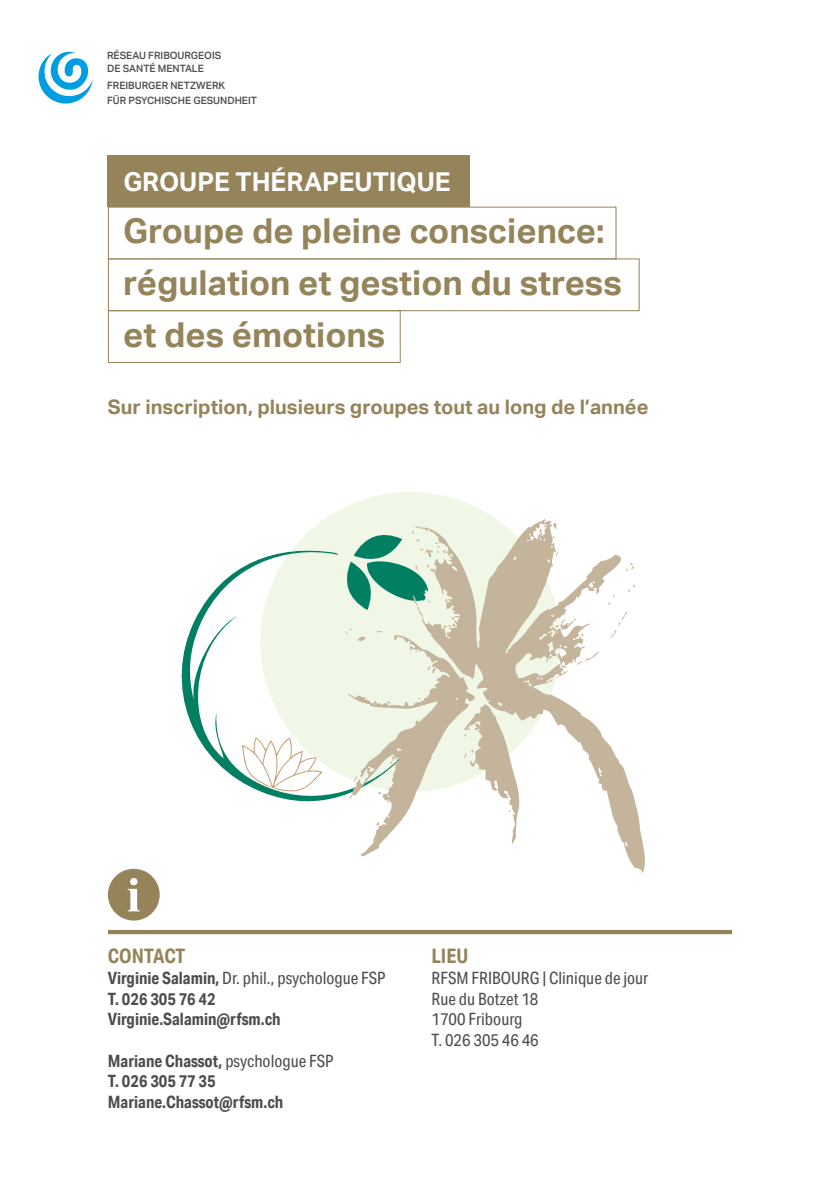
<style>
.page{position:relative;width:840px;height:1191px;background:#fff}
.page>*{position:absolute;margin:0;border:0;box-sizing:border-box;transform-origin:0 0}
.titre_2_barre_vide{font:700 34.2px/51.8px "Aktiv Grotesk";color:#95835a}
.Titre_1_barre_pleine{font:700 26px "Aktiv Grotesk";color:#fff}
.intro_flyers__sous-t{font:700 20px "Aktiv Grotesk";color:#95835a}
.titre_texte_infos_so{font:700 20px "Aktiv Grotesk Cd";color:#95835a}
.texte_infos_sous_bar{font:17px "Aktiv Grotesk Cd";color:#4b4c4d}
.texte_infos_sous_bar-2{font:700 17px "Aktiv Grotesk Cd";color:#4b4c4d}
.t1{font:500 10.2px "Aktiv Grotesk";color:#4b4c4d}
.s1{font-weight:700}
.s2{font-weight:400}
</style>
<div class="page">
<div style="left:108px;top:258px;width:531px;height:53px;border:1px solid #95835a"></div>
<div style="left:108px;top:310px;width:292px;height:53px;border:1px solid #95835a"></div>
<div style="left:108px;top:155px;width:362px;height:52px;background:#95835a"></div>
<hr style="left:108px;top:930px;width:623px;height:4px;background:#95835a">
<div style="left:108px;top:868px;width:52px;height:52px;background:#95835a;border-radius:50%"></div>
<svg style="left:128px;top:878px;width:12px;height:33px"></svg>
<div style="left:260px;top:492px;width:300px;height:300px;background:#f0f7e6;border-radius:50%"></div>
<svg style="left:182px;top:544px;width:162px;height:258px"></svg>
<svg style="left:342px;top:531px;width:72px;height:79px"></svg>
<svg style="left:414px;top:519px;width:230px;height:354px"></svg>
<svg style="left:576px;top:652px;width:23px;height:13px"></svg>
<svg style="left:344px;top:617px;width:175px;height:240px"></svg>
<svg style="left:610px;top:611px;width:16px;height:27px"></svg>
<svg style="left:555px;top:619px;width:28px;height:17px"></svg>
<svg style="left:607px;top:594px;width:8px;height:11px"></svg>
<svg style="left:38px;top:51px;width:55px;height:53px"></svg>
<p class="t1" style="left:107px;top:49px;width:116px">RÉSEAU FRIBOURGEOIS</p>
<p class="t1" style="left:107px;top:80px;width:119px">FREIBURGER NETZWERK</p>
<p class="t1" style="left:107px;top:62px;width:98px">DE SANTÉ MENTALE</p>
<p class="t1" style="left:107px;top:94px;width:151px">FÜR PSYCHISCHE GESUNDHEIT</p>
<p class="Titre_1_barre_pleine" style="left:123px;top:167px;width:328px">GROUPE THÉRAPEUTIQUE</p>
<p class="titre_2_barre_vide" style="left:123px;top:205px;width:499px">Groupe de pleine conscience: régulation et gestion du stress</p>
<p class="titre_2_barre_vide" style="left:123px;top:309px;width:263px">et des émotions</p>
<p class="intro_flyers__sous-t" style="left:108px;top:396px;width:542px">Sur inscription, plusieurs groupes tout au long de l’année</p>
<p class="titre_texte_infos_so" style="left:108px;top:943px;width:79px">CONTACT</p>
<p class="texte_infos_sous_bar" style="left:108px;top:967px;width:279px"><span class="s1">Virginie Salamin,</span> Dr. phil., psychologue FSP</p>
<p class="texte_infos_sous_bar-2" style="left:108px;top:988px;width:109px">T. 026 305 76 42</p>
<p class="texte_infos_sous_bar-2" style="left:108px;top:1008px;width:174px">Virginie.Salamin@rfsm.ch</p>
<p class="texte_infos_sous_bar-2" style="left:108px;top:1050px;width:227px">Mariane Chassot, <span class="s2">psychologue FSP</span></p>
<p class="texte_infos_sous_bar-2" style="left:108px;top:1071px;width:109px">T. 026 305 77 35</p>
<p class="texte_infos_sous_bar-2" style="left:108px;top:1091px;width:177px">Mariane.Chassot@rfsm.ch</p>
<p class="titre_texte_infos_so" style="left:431px;top:943px;width:38px">LIEU</p>
<p class="texte_infos_sous_bar" style="left:431px;top:967px;width:218px">RFSM FRIBOURG | Clinique de jour</p>
<p class="texte_infos_sous_bar" style="left:431px;top:988px;width:108px">Rue du Botzet 18</p>
<p class="texte_infos_sous_bar" style="left:431px;top:1009px;width:92px">1700 Fribourg</p>
<p class="texte_infos_sous_bar" style="left:431px;top:1030px;width:109px">T. 026 305 46 46</p>
</div>
